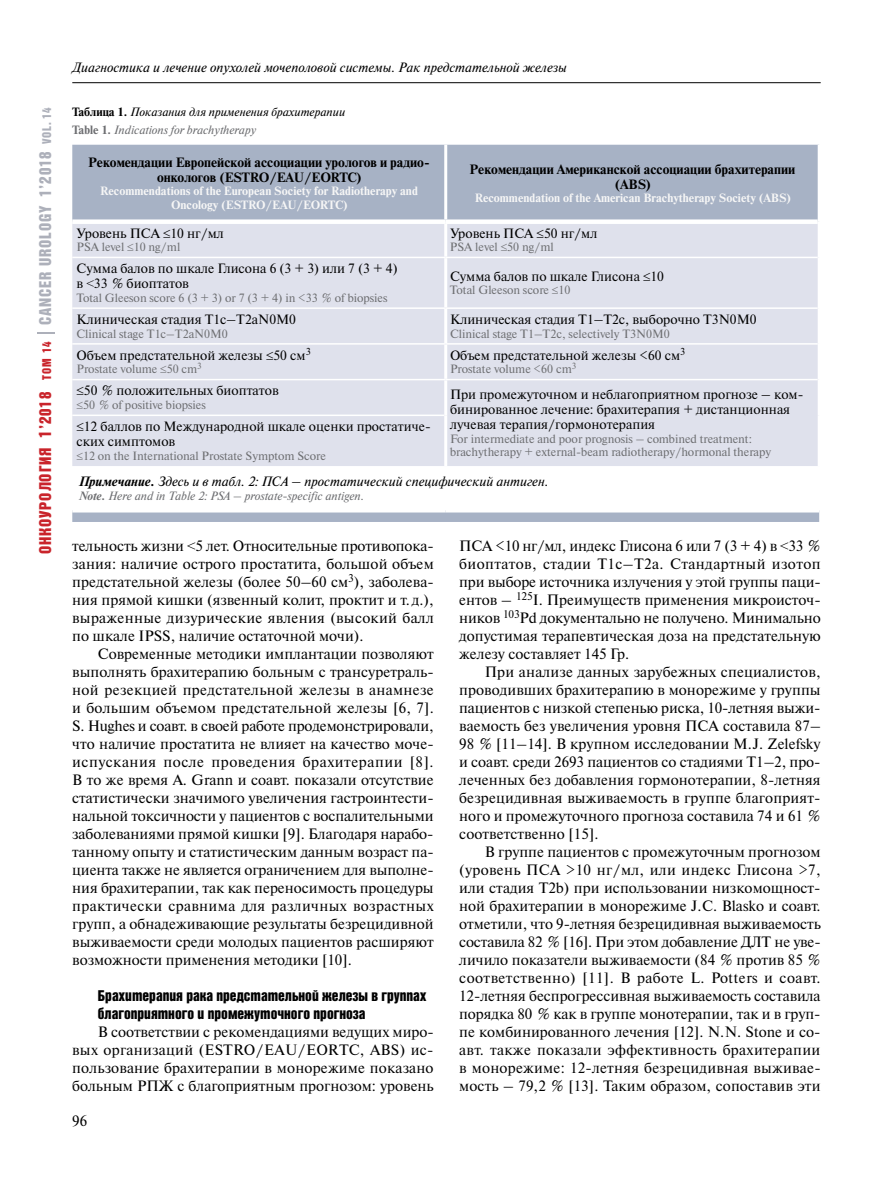
<style>
.page{position:relative;width:893px;height:1191px;background:#fff}
.page>*{position:absolute;margin:0;border:0;box-sizing:border-box;transform-origin:0 0}
.t1{font:16.5px "Bastion Kontrast Alt C";letter-spacing:.05em;color:#adb0ba}
.t2{font:15px/18px "Newton C";color:#000;text-align:justify}
.t3{font:15px/18px "Bastion Kontrast Alt C";color:#000}
.t4{font:13.5px/15px "Newton C";color:#000}
.t5{font:italic 13.5px "Newton C";color:#000}
.t6{font:700 13.5px/15px "Newton C";color:#000;text-align:center}
.t7{font:12px/13.5px "Newton C";color:#6d6e71}
.t8{font:700 12px/13.5px "Newton C";color:#f6f6f6;text-align:center}
.t9{font:italic 12px/18.6px "Newton C";color:#000}
.t10{font:italic 12px "Newton C";color:#6d6e71}
.s1{color:#c9242b}
.s2{font-size:17.1px;color:#c9242b}
.s3{font-size:12.3px;color:#c9242b}
.s4{font-size:12.3px}
.s5{font-weight:700;font-style:normal}
.s6{font-weight:700;font-style:normal;color:#6d6e71}
.s7{color:#6d6e71}
.s8{font-family:"Times New Roman"}
.s9{font-weight:700}
</style>
<div class="page">
<hr style="left:72px;top:82px;width:749px;height:1px;background:#000">
<svg style="left:38px;top:332px;width:17px;height:1px"></svg>
<svg style="left:72px;top:145px;width:747px;height:377px;fill:#a7b2c5"></svg>
<div style="left:72px;top:224px;width:746px;height:242px;background:#dfe1ec"></div>
<hr style="left:444px;top:145px;width:3px;height:74px;background:#fff">
<hr style="left:444px;top:224px;width:3px;height:33px;background:#fff">
<hr style="left:444px;top:258px;width:3px;height:49px;background:#fff">
<hr style="left:444px;top:309px;width:3px;height:34px;background:#fff">
<hr style="left:444px;top:345px;width:3px;height:34px;background:#fff">
<hr style="left:444px;top:380px;width:3px;height:35px;background:#fff">
<hr style="left:444px;top:415px;width:3px;height:51px;background:#fff">
<hr style="left:72px;top:257px;width:374px;height:1px;background:#fff">
<hr style="left:446px;top:257px;width:372px;height:1px;background:#fff">
<hr style="left:72px;top:307px;width:374px;height:2px;background:#fff">
<hr style="left:446px;top:307px;width:372px;height:2px;background:#fff">
<hr style="left:72px;top:343px;width:374px;height:2px;background:#fff">
<hr style="left:446px;top:343px;width:372px;height:2px;background:#fff">
<hr style="left:72px;top:379px;width:374px;height:1px;background:#fff">
<hr style="left:446px;top:379px;width:372px;height:1px;background:#fff">
<hr style="left:72px;top:414px;width:372px;height:2px;background:#fff">
<hr style="left:818px;top:222px;width:3px;height:35px;background:#fff">
<hr style="left:818px;top:257px;width:3px;height:51px;background:#fff">
<hr style="left:818px;top:308px;width:3px;height:36px;background:#fff">
<hr style="left:818px;top:344px;width:3px;height:35px;background:#fff">
<hr style="left:818px;top:379px;width:3px;height:36px;background:#fff">
<hr style="left:818px;top:415px;width:3px;height:51px;background:#fff">
<hr style="left:818px;top:145px;width:3px;height:77px;background:#fff">
<div style="left:72px;top:219px;width:374px;height:5px;background:#fff"></div>
<div style="left:446px;top:219px;width:372px;height:5px;background:#fff"></div>
<hr style="left:72px;top:508px;width:374px;height:4px;background:#fff">
<hr style="left:446px;top:508px;width:373px;height:4px;background:#fff">
<p class="t1" style="left:37px;top:554px;width:448px;rotate:-90deg"><span class="s1">ОНКОУРОЛОГИЯ</span> <span class="s2">1</span><span class="s1">’2018</span> <span class="s3">ТОМ 14</span> CANCER UROLOGY 1’2018 <span class="s4">VOL. 14</span></p>
<p class="t5" style="left:72px;top:60px;width:496px">Диагностика и лечение опухолей мочеполовой системы. Рак предстательной железы</p>
<p class="t9" style="left:72px;top:102px;width:274px"><span class="s5">Таблица 1.</span> Показания для применения брахитерапии<br><span class="s6">Table 1.</span> <span class="s7">Indications for brachytherapy</span></p>
<p class="t6" style="left:88px;top:155px;width:341px">Рекомендации Европейской ассоциации урологов и радио&shy;онкологов (ESTRO/EAU/EORTC)</p>
<p class="t8" style="left:100px;top:184px;width:319px">Recommendations of the European Society for Radiotherapy and<br>Oncology (ESTRO/EAU/EORTC)</p>
<p class="t4" style="left:77px;top:225px;width:149px">Уровень ПСА ≤10 нг/мл</p>
<p class="t7" style="left:77px;top:240px;width:105px">PSA level ≤10 ng/ml</p>
<p class="t4" style="left:77px;top:261px;width:323px">Сумма балов по шкале Глисона 6 (3 + 3) или 7 (3 + 4) в <span class="s8">˂</span>33 % биоптатов</p>
<p class="t7" style="left:77px;top:291px;width:312px">Total Gleeson score 6 (3 + 3) or 7 (3 + 4) in &lt;33 % of biopsies</p>
<p class="t4" style="left:77px;top:312px;width:221px">Клиническая стадия Т1c–Т2аN0M0</p>
<p class="t7" style="left:77px;top:327px;width:153px">Clinical stage Т1c–Т2аN0M0</p>
<p class="t4" style="left:77px;top:348px;width:236px">Объем предстательной железы ≤50 cм<sup>3</sup></p>
<p class="t7" style="left:77px;top:362px;width:127px">Prostate volume ≤50 cm<sup>3</sup></p>
<p class="t6" style="left:470px;top:161px;width:327px">Рекомендации Американской ассоциации брахитерапии (ABS)</p>
<p class="t8" style="left:475px;top:191px;width:317px">Recommendation of the American Brachytherapy Society (ABS)</p>
<p class="t4" style="left:450px;top:225px;width:149px">Уровень ПСА ≤50 нг/мл</p>
<p class="t7" style="left:450px;top:240px;width:105px">PSA level ≤50 ng/ml</p>
<p class="t4" style="left:450px;top:269px;width:216px">Сумма балов по шкале Глисона ≤10</p>
<p class="t7" style="left:450px;top:283px;width:122px">Total Gleeson score ≤10</p>
<p class="t4" style="left:450px;top:312px;width:308px">Клиническая стадия Т1–Т2с, выборочно Т3N0M0</p>
<p class="t7" style="left:450px;top:327px;width:221px">Clinical stage Т1–Т2с, selectively Т3N0M0</p>
<p class="t4" style="left:450px;top:348px;width:237px">Объем предстательной железы &lt;60 cм<sup>3</sup></p>
<p class="t7" style="left:450px;top:362px;width:128px">Prostate volume &lt;60 cm<sup>3</sup></p>
<p class="t4" style="left:77px;top:383px;width:204px">≤50 % положительных биоптатов</p>
<p class="t7" style="left:77px;top:398px;width:131px">≤50 % of positive biopsies</p>
<p class="t4" style="left:450px;top:387px;width:355px">При промежуточном и неблагоприятном прогнозе – ком&shy;бинированное лечение: брахитерапия + дистанционная лучевая терапия/гормонотерапия</p>
<p class="t7" style="left:450px;top:432px;width:323px">For intermediate and poor prognosis – combined treatment: brachytherapy + external-beam radiotherapy/hormonal therapy</p>
<p class="t4" style="left:77px;top:419px;width:356px">≤12 баллов по Международной шкале оценки простатиче&shy;ских симптомов</p>
<p class="t7" style="left:77px;top:449px;width:251px">≤12 on the International Prostate Symptom Score</p>
<p class="t5" style="left:79px;top:474px;width:471px"><span class="s9">Примечание.</span> Здесь и в табл. 2: ПСА – простатический специфический антиген.</p>
<p class="t10" style="left:79px;top:489px;width:287px"><span class="s9">Note.</span> Here and in Table 2: PSA – prostate-specific antigen.</p>
<p class="t2" style="left:72px;top:537px;width:363px">тельность жизни <span class="s8">˂</span>5 лет. Относительные противопока&shy;зания: наличие острого простатита, большой объем предстательной железы (более 50–60 см<sup>3</sup>), заболева&shy;ния прямой кишки (язвенный колит, проктит и т.д.), выраженные дизурические явления (высокий балл по шкале IPSS, наличие остаточной мочи).</p>
<p class="t2" style="left:72px;top:645px;width:363px;text-align:left;text-indent:26px">Современные методики имплантации позволяют выполнять брахитерапию больным с трансуретраль&shy;ной резекцией предстательной железы в анамнезе и большим объемом предстательной железы [6, 7].<br>S. Hughes и соавт. в своей работе продемонстрировали, что наличие простатита не влияет на качество моче&shy;испускания после проведения брахитерапии [8].<br>В то же время А. Grann и соавт. показали отсутствие статистически значимого увеличения гастроинтести&shy;нальной токсичности у пациентов с воспалительными заболеваниями прямой кишки [9]. Благодаря нарабо&shy;танному опыту и статистическим данным возраст па&shy;циента также не является ограничением для выполне&shy;ния брахитерапии, так как переносимость процедуры практически сравнима для различных возрастных групп, а обнадеживающие результаты безрецидивной выживаемости среди молодых пациентов расширяют возможности применения методики [10].</p>
<p class="t3" style="left:98px;top:987px;width:330px">Брахитерапия рака предстательной железы в группах благоприятного и промежуточного прогноза</p>
<p class="t2" style="left:72px;top:1023px;width:363px;text-indent:26px">В соответствии с рекомендациями ведущих миро&shy;вых организаций (ESTRO/EAU/EORTC, ABS) ис&shy;пользование брахитерапии в монорежиме показано больным РПЖ с благоприятным прогнозом: уровень</p>
<p class="t2" style="left:72px;top:1112px;width:16px">96</p>
<p class="t2" style="left:459px;top:537px;width:363px">ПСА &lt;10 нг/мл, индекс Глисона 6 или 7 (3 + 4) в <span class="s8">˂</span>33 % биоптатов, стадии Т1с–Т2а. Стандартный изотоп при выборе источника излучения у этой группы паци&shy;ентов – <sup>125</sup>I. Преимуществ применения микроисточ&shy;ников <sup>103</sup>Pd документально не получено. Минимально допустимая терапевтическая доза на предстательную железу составляет 145 Гр.</p>
<p class="t2" style="left:459px;top:663px;width:363px;text-indent:26px">При анализе данных зарубежных специалистов, проводивших брахитерапию в монорежиме у группы пациентов с низкой степенью риска, 10‑летняя выжи&shy;ваемость без увеличения уровня ПСА составила 87– 98 % [11–14]. В крупном исследовании M.J. Zelefsky и соавт. среди 2693 пациентов со стадиями Т1–2, про&shy;леченных без добавления гормонотерапии, 8‑летняя безрецидивная выживаемость в группе благоприят&shy;ного и промежуточного прогноза составила 74 и 61 % соответственно [15].</p>
<p class="t2" style="left:459px;top:843px;width:363px;text-indent:26px">В группе пациентов с промежуточным прогнозом (уровень ПСА &gt;10 нг/мл, или индекс Глисона &gt;7, или стадия Т2b) при использовании низкомощност&shy;ной брахитерапии в монорежиме J.C. Blasko и соавт. отметили, что 9‑летняя безрецидивная выживаемость составила 82 % [16]. При этом добавление ДЛТ не уве&shy;личило показатели выживаемости (84 % против 85 % соответственно) [11]. В работе L. Potters и соавт.<br>12‑летняя беспрогрессивная выживаемость составила порядка 80 % как в группе монотерапии, так и в груп&shy;пе комбинированного лечения [12]. N.N. Stone и со&shy;авт. также показали эффективность брахитерапии в монорежиме: 12‑летняя безрецидивная выживае&shy;мость – 79,2 % [13]. Таким образом, сопоставив эти</p>
</div>
